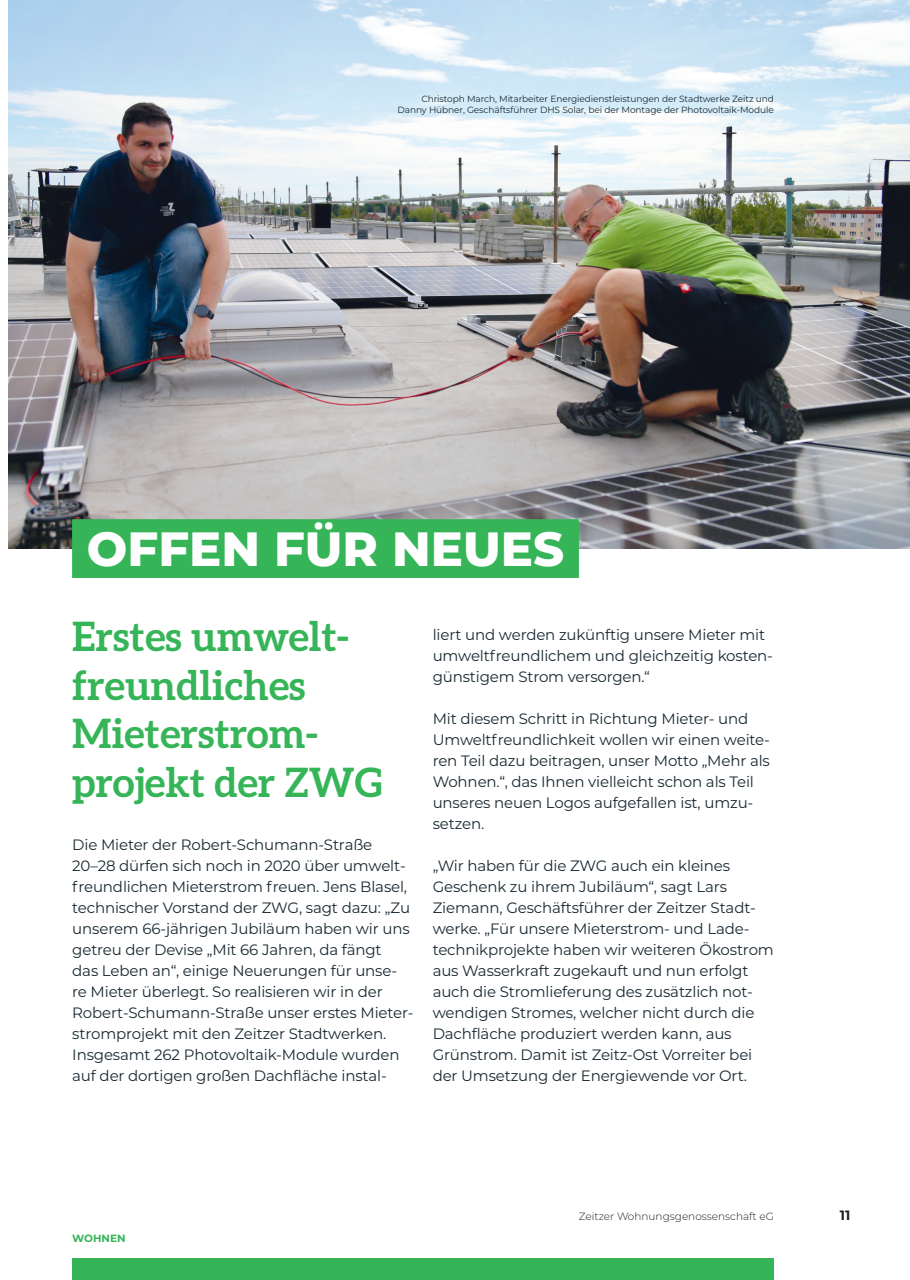
<style>
.page{position:relative;width:910px;height:1280px;background:#fff}
.page>*{position:absolute;margin:0;border:0;box-sizing:border-box;transform-origin:0 0}
.t1{font:800 48px "Montserrat";color:#fff}
.t2{font:700 40.5px/48.6px "Aleo";color:#36b558}
.t3{font:15px/21px "Montserrat";letter-spacing:-.01em;color:#192931}
.t4{font:700 13.5px "Montserrat";color:#231f20}
.t5{font:300 10.5px "Montserrat";color:#231f20}
.t6{font:700 10.5px "Montserrat";color:#36b558}
.t7{font:9px/10.8px "Montserrat";letter-spacing:-.01em;color:#192931;text-align:right}
</style>
<div class="page">
<img style="left:9px;top:0;width:901px;height:549px">
<div style="left:72px;top:519px;width:507px;height:59px;background:#36b558"></div>
<div style="left:72px;top:1259px;width:702px;height:21px;background:#36b558"></div>
<p class="t7" style="left:397px;top:93px;width:378px">Christoph March, Mitarbeiter Energiedienstleistungen der Stadtwerke Zeitz und<br>Danny Hübner, Geschäftsführer DHS Solar, bei der Montage der Photovoltaik-Module</p>
<h1 class="t1" style="left:87px;top:514px;width:479px">OFFEN FÜR NEUES</h1>
<h2 class="t2" style="left:72px;top:612px;width:311px">Erstes umwelt&shy;freundliches<br>Mieterstrom&shy;projekt der ZWG</h2>
<p class="t3" style="left:72px;top:833px;width:343px">Die Mieter der Robert-Schumann-Straße 20–28 dürfen sich noch in 2020 über umwelt&shy;freundlichen Mieterstrom freuen. Jens Blasel, technischer Vorstand der ZWG, sagt dazu: „Zu unserem 66-jährigen Jubiläum haben wir uns getreu der Devise „Mit 66 Jahren, da fängt<br>das Leben an“, einige Neuerungen für unse&shy;re Mieter überlegt. So realisieren wir in der Robert-Schumann-Straße unser erstes Mieter&shy;stromprojekt mit den Zeitzer Stadtwerken.<br>Insgesamt 262 Photovoltaik-Module wurden auf der dortigen großen Dachfläche instal-</p>
<p class="t3" style="left:433px;top:623px;width:342px">liert und werden zukünftig unsere Mieter mit umweltfreundlichem und gleichzeitig kosten&shy;günstigem Strom versorgen.“</p>
<p class="t3" style="left:433px;top:707px;width:339px">Mit diesem Schritt in Richtung Mieter- und Umweltfreundlichkeit wollen wir einen weite&shy;ren Teil dazu beitragen, unser Motto „Mehr als Wohnen.“, das Ihnen vielleicht schon als Teil unseres neuen Logos aufgefallen ist, umzu&shy;setzen.</p>
<p class="t3" style="left:433px;top:854px;width:343px">„Wir haben für die ZWG auch ein kleines Geschenk zu ihrem Jubiläum“, sagt Lars Ziemann, Geschäftsführer der Zeitzer Stadt&shy;werke. „Für unsere Mieterstrom- und Lade&shy;technikprojekte haben wir weiteren Ökostrom aus Wasserkraft zugekauft und nun erfolgt auch die Stromlieferung des zusätzlich not&shy;wendigen Stromes, welcher nicht durch die Dachfläche produziert werden kann, aus Grünstrom. Damit ist Zeitz-Ost Vorreiter bei der Umsetzung der Energiewende vor Ort.</p>
<p class="t6" style="left:72px;top:1230px;width:55px">WOHNEN</p>
<p class="t5" style="left:579px;top:1209px;width:196px">Zeitzer Wohnungsgenossenschaft eG</p>
<p class="t4" style="left:840px;top:1206px;width:12px">11</p>
</div>
